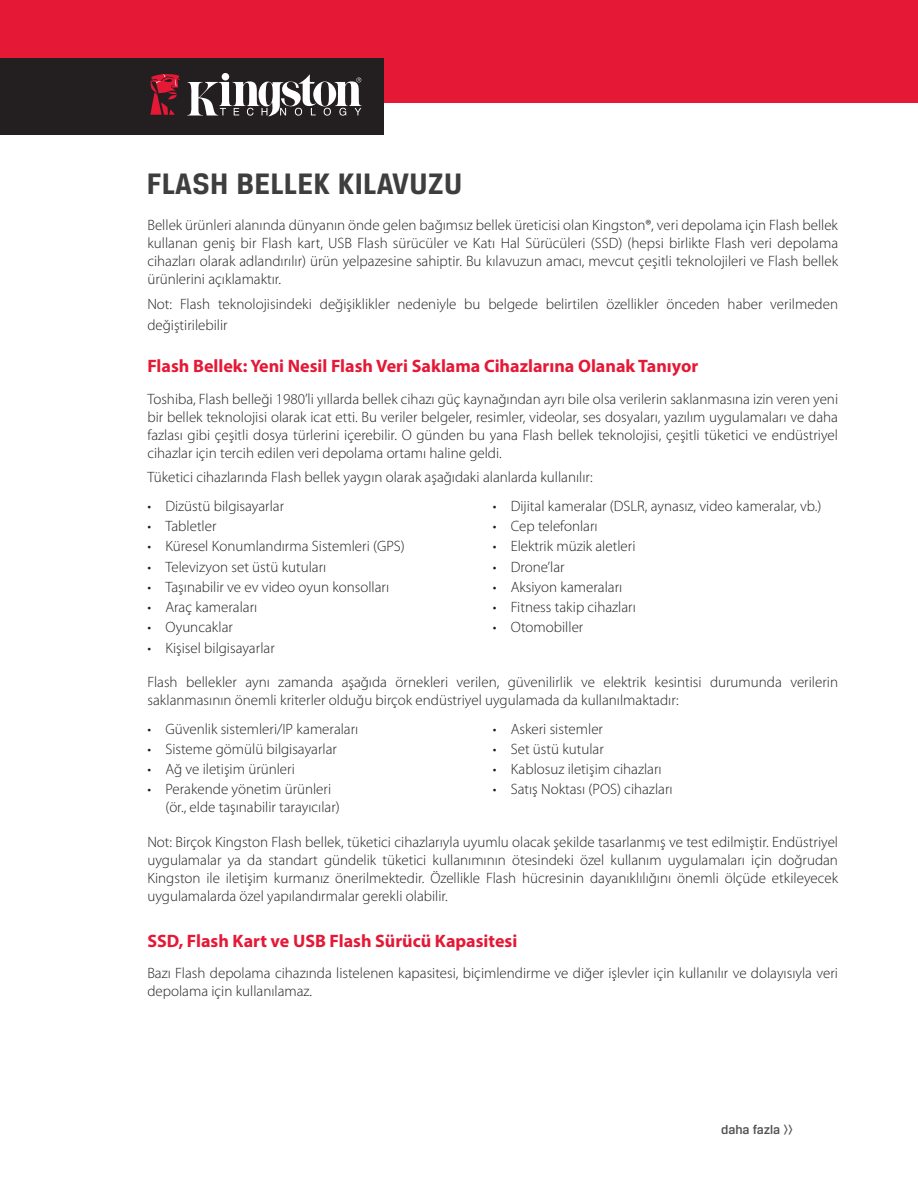
<style>
.page{position:relative;width:918px;height:1188px;background:#fff}
.page>*{position:absolute;margin:0;border:0;box-sizing:border-box;transform-origin:0 0}
.t1{font:700 31.5px "Breuer Text";letter-spacing:.01em;color:#3e3e3f}
.t2{font:700 18px "Myriad Pro";color:#e51836}
.t3{font:300 15px/18px "Myriad Pro";color:#231f20}
.t4{font:500 13.5px "Breuer Text";color:#525051}
</style>
<div class="page">
<div style="left:0;top:0;width:918px;height:103px;background:#e51836"></div>
<div style="left:0;top:58px;width:383px;height:76px;background:#231f20"></div>
<div style="left:222px;top:73px;width:7px;height:7px;background:#fff;border-radius:50%"></div>
<svg style="left:187px;top:75px;width:175px;height:41px"></svg>
<svg style="left:150px;top:74px;width:30px;height:41px"></svg>
<h1 class="t1" style="left:147px;top:166px;width:317px">FLASH BELLEK KILAVUZU</h1>
<p class="t3" style="left:147px;top:216px;width:692px;text-align:justify">Bellek ürünleri alanında dünyanın önde gelen bağımsız bellek üreticisi olan Kingston®, veri depolama için Flash bellek kullanan geniş bir Flash kart, USB Flash sürücüler ve Katı Hal Sürücüleri (SSD) (hepsi birlikte Flash veri depolama cihazları olarak adlandırılır) ürün yelpazesine sahiptir. Bu kılavuzun amacı, mevcut çeşitli teknolojileri ve Flash bellek ürünlerini açıklamaktır.</p>
<p class="t3" style="left:147px;top:294px;width:692px;line-height:21px">Not: Flash teknolojisindeki değişiklikler nedeniyle bu belgede belirtilen özellikler önceden haber verilmeden değiştirilebilir</p>
<p class="t2" style="left:147px;top:354px;width:552px">Flash Bellek: Yeni Nesil Flash Veri Saklama Cihazlarına Olanak Tanıyor</p>
<p class="t3" style="left:147px;top:390px;width:692px;text-align:justify">Toshiba, Flash belleği 1980’li yıllarda bellek cihazı güç kaynağından ayrı bile olsa verilerin saklanmasına izin veren yeni bir bellek teknolojisi olarak icat etti. Bu veriler belgeler, resimler, videolar, ses dosyaları, yazılım uygulamaları ve daha fazlası gibi çeşitli dosya türlerini içerebilir. O günden bu yana Flash bellek teknolojisi, çeşitli tüketici ve endüstriyel cihazlar için tercih edilen veri depolama ortamı haline geldi.</p>
<p class="t3" style="left:147px;top:468px;width:447px">Tüketici cihazlarında Flash bellek yaygın olarak aşağıdaki alanlarda kullanılır:</p>
<p class="t3" style="left:147px;top:497px;width:138px">• Dizüstü bilgisayarlar</p>
<p class="t3" style="left:493px;top:497px;width:330px">• Dijital kameralar (DSLR, aynasız, video kameralar, vb.)</p>
<p class="t3" style="left:147px;top:517px;width:71px">• Tabletler</p>
<p class="t3" style="left:493px;top:517px;width:106px">• Cep telefonları</p>
<p class="t3" style="left:147px;top:537px;width:259px">• Küresel Konumlandırma Sistemleri (GPS)</p>
<p class="t3" style="left:493px;top:537px;width:144px">• Elektrik müzik aletleri</p>
<p class="t3" style="left:147px;top:558px;width:180px">• Televizyon set üstü kutuları</p>
<p class="t3" style="left:493px;top:558px;width:73px">• Drone’lar</p>
<p class="t3" style="left:147px;top:578px;width:243px">• Taşınabilir ve ev video oyun konsolları</p>
<p class="t3" style="left:493px;top:578px;width:131px">• Aksiyon kameraları</p>
<p class="t3" style="left:147px;top:598px;width:111px">• Araç kameraları</p>
<p class="t3" style="left:493px;top:598px;width:145px">• Fitness takip cihazları</p>
<p class="t3" style="left:147px;top:618px;width:87px">• Oyuncaklar</p>
<p class="t3" style="left:493px;top:618px;width:92px">• Otomobiller</p>
<p class="t3" style="left:147px;top:639px;width:129px">• Kişisel bilgisayarlar</p>
<p class="t3" style="left:147px;top:673px;width:692px">Flash bellekler aynı zamanda aşağıda örnekleri verilen, güvenilirlik ve elektrik kesintisi durumunda verilerin saklanmasının önemli kriterler olduğu birçok endüstriyel uygulamada da kullanılmaktadır:</p>
<p class="t3" style="left:147px;top:720px;width:213px">• Güvenlik sistemleri/IP kameraları</p>
<p class="t3" style="left:493px;top:720px;width:112px">• Askeri sistemler</p>
<p class="t3" style="left:147px;top:740px;width:191px">• Sisteme gömülü bilgisayarlar</p>
<p class="t3" style="left:493px;top:740px;width:113px">• Set üstü kutular</p>
<p class="t3" style="left:147px;top:760px;width:149px">• Ağ ve iletişim ürünleri</p>
<p class="t3" style="left:493px;top:760px;width:171px">• Kablosuz iletişim cihazları</p>
<p class="t3" style="left:165px;top:780px;width:176px;text-indent:-18px">• Perakende yönetim ürünleri (ör., elde taşınabilir tarayıcılar)</p>
<p class="t3" style="left:493px;top:780px;width:181px">• Satış Noktası (POS) cihazları</p>
<p class="t3" style="left:147px;top:833px;width:692px;text-align:justify">Not: Birçok Kingston Flash bellek, tüketici cihazlarıyla uyumlu olacak şekilde tasarlanmış ve test edilmiştir. Endüstriyel uygulamalar ya da standart gündelik tüketici kullanımının ötesindeki özel kullanım uygulamaları için doğrudan Kingston ile iletişim kurmanız önerilmektedir. Özellikle Flash hücresinin dayanıklılığını önemli ölçüde etkileyecek uygulamalarda özel yapılandırmalar gerekli olabilir.</p>
<p class="t2" style="left:147px;top:929px;width:371px">SSD, Flash Kart ve USB Flash Sürücü Kapasitesi</p>
<p class="t3" style="left:147px;top:964px;width:692px">Bazı Flash depolama cihazında listelenen kapasitesi, biçimlendirme ve diğer işlevler için kullanılır ve dolayısıyla veri depolama için kullanılamaz.</p>
<p class="t4" style="left:721px;top:1122px;width:73px">daha fazla &gt;&gt;</p>
</div>
